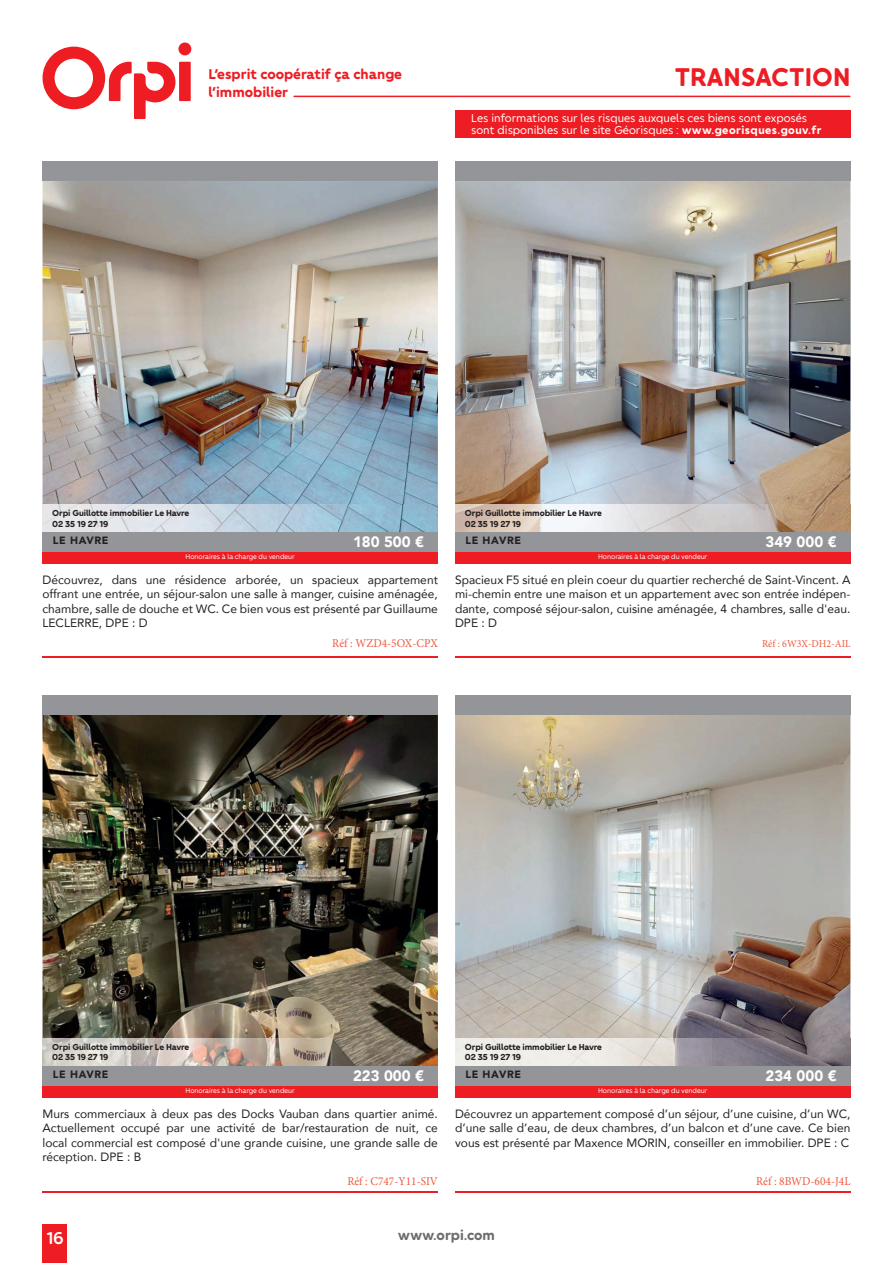
<style>
.page{position:relative;width:893px;height:1263px;background:#fff}
.page>*{position:absolute;margin:0;border:0;box-sizing:border-box;transform-origin:0 0}
.t1{font:700 27px "Orpi";letter-spacing:-.005em;color:#ee1d23}
.t2{font:500 18px "Orpi";color:#fff}
.t3{font:700 15px "Orpi";color:#ee1d23}
.t4{font:900 15px "Avenir";color:#fff}
.t5{font:700 15px "Orpi";color:#6c6d70}
.t6{font:12px/14.4px "Avenir";color:#231f20;text-align:justify}
.t7{font:12px/12px "Orpi";color:#fff}
.t8{font:12px "Minion Pro";color:#f0593e;scale:.95 1}
.t9{font:900 10.5px "Avenir LT Std";letter-spacing:.06em;color:#231f20}
.t10{font:10.5px "Minion Pro";color:#f0593e;scale:.95 1}
.t11{font:700 9.15px/10.4px "Orpi";letter-spacing:-.01em;color:#231f20}
.t12{font:7.5px "Orpi";letter-spacing:-.01em;color:#fff}
.s1{font-weight:700}
</style>
<div class="page">
<div style="left:43px;top:1225px;width:24px;height:38px;background:#ee1d23"></div>
<hr style="left:293px;top:96px;width:557px;height:1px;background:#ee1d23">
<div style="left:178px;top:43px;width:13px;height:12px;background:#ee1d23;border-radius:50%"></div>
<div style="left:179px;top:62px;width:12px;height:39px;background:#ee1d23"></div>
<svg style="left:43px;top:47px;width:132px;height:72px"></svg>
<div style="left:455px;top:111px;width:395px;height:27px;background:#ee1d23"></div>
<img style="left:43px;top:181px;width:395px;height:323px">
<div style="left:43px;top:551px;width:395px;height:12px;background:#ee1d23"></div>
<div style="left:43px;top:532px;width:395px;height:19px;background:#939598"></div>
<div style="left:43px;top:162px;width:395px;height:19px;background:#939598"></div>
<img style="left:43px;top:504px;width:395px;height:28px">
<img style="left:455px;top:181px;width:395px;height:323px">
<div style="left:455px;top:551px;width:395px;height:12px;background:#ee1d23"></div>
<div style="left:455px;top:532px;width:395px;height:19px;background:#939598"></div>
<div style="left:455px;top:162px;width:395px;height:19px;background:#939598"></div>
<img style="left:455px;top:504px;width:395px;height:28px">
<img style="left:43px;top:715px;width:395px;height:323px">
<div style="left:43px;top:1085px;width:395px;height:12px;background:#ee1d23"></div>
<div style="left:43px;top:1066px;width:395px;height:19px;background:#939598"></div>
<div style="left:43px;top:695px;width:395px;height:20px;background:#939598"></div>
<img style="left:43px;top:1038px;width:395px;height:28px">
<img style="left:455px;top:715px;width:395px;height:323px">
<div style="left:455px;top:1085px;width:395px;height:12px;background:#ee1d23"></div>
<div style="left:455px;top:1066px;width:395px;height:19px;background:#939598"></div>
<div style="left:455px;top:695px;width:395px;height:20px;background:#939598"></div>
<img style="left:455px;top:1038px;width:395px;height:28px">
<hr style="left:43px;top:656px;width:395px;height:2px;background:#ee1d23">
<hr style="left:43px;top:1191px;width:395px;height:1px;background:#ee1d23">
<hr style="left:455px;top:656px;width:395px;height:2px;background:#ee1d23">
<hr style="left:455px;top:1191px;width:395px;height:1px;background:#ee1d23">
<p class="t3" style="left:208px;top:65px;width:195px">L’esprit coopératif ça change</p>
<h1 class="t1" style="left:674px;top:62px;width:177px">TRANSACTION</h1>
<p class="t3" style="left:208px;top:83px;width:81px">l’immobilier</p>
<p class="t7" style="left:471px;top:112px;width:352px">Les informations sur les risques auxquels ces biens sont exposés sont disponibles sur le site Géorisques : <span class="s1">www.georisques.gouv.fr</span></p>
<p class="t11" style="left:52px;top:508px;width:139px">Orpi Guillotte immobilier Le Havre<br>02 35 19 27 19</p>
<p class="t9" style="left:53px;top:534px;width:57px">LE HAVRE</p>
<p class="t4" style="left:353px;top:529px;width:73px">180 500 €</p>
<p class="t6" style="left:43px;top:572px;width:397px">Découvrez, dans une résidence arborée, un spacieux appartement offrant une entrée, un séjour-salon une salle à manger, cuisine aménagée, chambre, salle de douche et WC. Ce bien vous est présenté par Guillaume LECLERRE, DPE : D</p>
<p class="t8" style="left:332px;top:635px;width:113px">Réf : WZD4-5OX-CPX</p>
<p class="t12" style="left:186px;top:553px;width:111px">Honoraires à la charge du vendeur</p>
<p class="t11" style="left:465px;top:508px;width:139px">Orpi Guillotte immobilier Le Havre<br>02 35 19 27 19</p>
<p class="t9" style="left:465px;top:534px;width:57px">LE HAVRE</p>
<p class="t4" style="left:765px;top:529px;width:73px">349 000 €</p>
<p class="t6" style="left:455px;top:572px;width:397px">Spacieux F5 situé en plein coeur du quartier recherché de Saint-Vincent. A mi-chemin entre une maison et un appartement avec son entrée indépen&shy;dante, composé séjour-salon, cuisine aménagée, 4 chambres, salle d'eau.<br>DPE : D</p>
<p class="t10" style="left:762px;top:637px;width:95px">Réf : 6W3X-DH2-AIL</p>
<p class="t12" style="left:598px;top:553px;width:111px">Honoraires à la charge du vendeur</p>
<p class="t11" style="left:52px;top:1042px;width:139px">Orpi Guillotte immobilier Le Havre<br>02 35 19 27 19</p>
<p class="t9" style="left:53px;top:1068px;width:57px">LE HAVRE</p>
<p class="t4" style="left:353px;top:1063px;width:73px">223 000 €</p>
<p class="t6" style="left:43px;top:1106px;width:397px">Murs commerciaux à deux pas des Docks Vauban dans quartier animé.<br>Actuellement occupé par une activité de bar/restauration de nuit, ce local commercial est composé d'une grande cuisine, une grande salle de réception. DPE : B</p>
<p class="t8" style="left:347px;top:1173px;width:97px">Réf : C747-Y11-SIV</p>
<p class="t12" style="left:186px;top:1087px;width:111px">Honoraires à la charge du vendeur</p>
<p class="t11" style="left:465px;top:1042px;width:139px">Orpi Guillotte immobilier Le Havre<br>02 35 19 27 19</p>
<p class="t9" style="left:465px;top:1068px;width:57px">LE HAVRE</p>
<p class="t4" style="left:765px;top:1063px;width:73px">234 000 €</p>
<p class="t6" style="left:455px;top:1106px;width:397px">Découvrez un appartement composé d’un séjour, d’une cuisine, d’un WC, d’une salle d’eau, de deux chambres, d’un balcon et d’une cave. Ce bien vous est présenté par Maxence MORIN, conseiller en immobilier. DPE : C</p>
<p class="t8" style="left:756px;top:1173px;width:101px">Réf : 8BWD-604-J4L</p>
<p class="t12" style="left:598px;top:1087px;width:111px">Honoraires à la charge du vendeur</p>
<h2 class="t2" style="left:46px;top:1228px;width:19px">16</h2>
<p class="t5" style="left:398px;top:1226px;width:99px">www.orpi.com</p>
</div>
